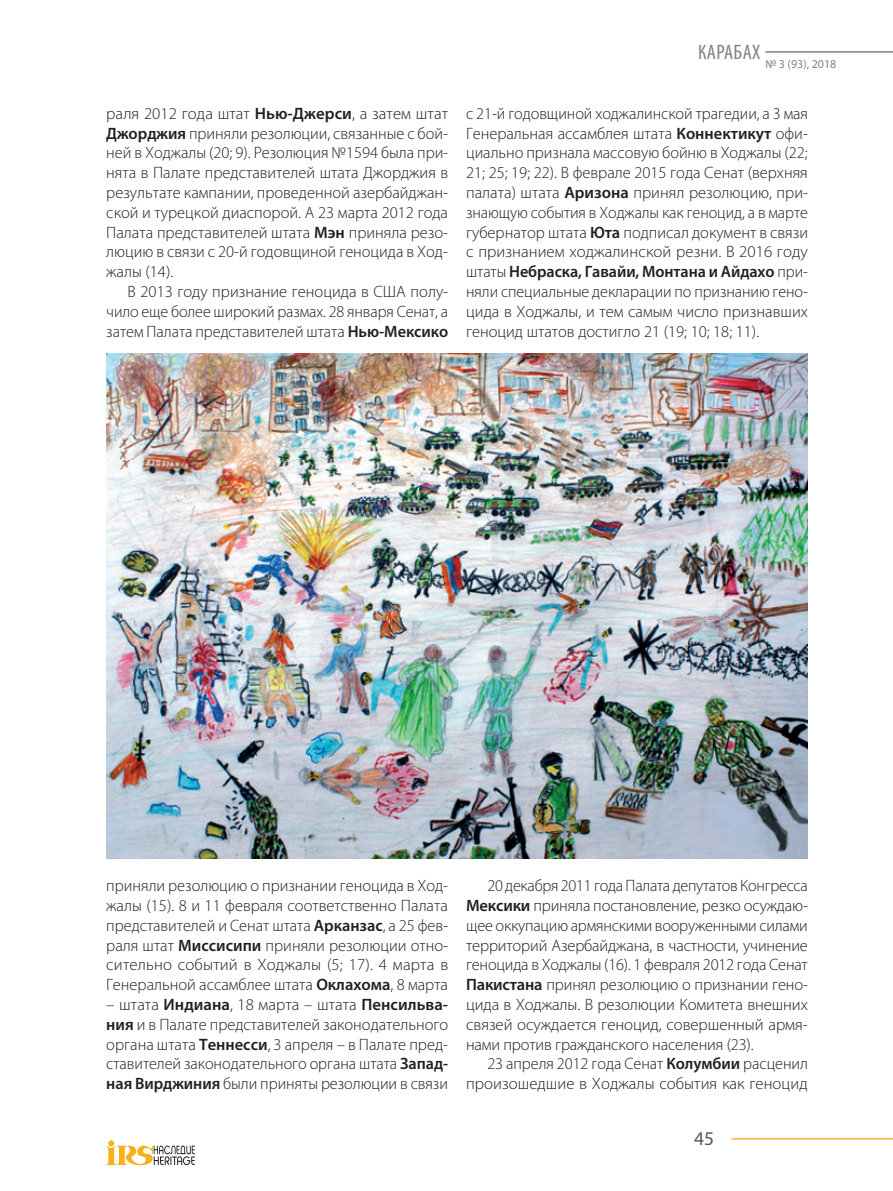
<style>
.page{position:relative;width:893px;height:1191px;background:#fff}
.page>*{position:absolute;margin:0;border:0;box-sizing:border-box;transform-origin:0 0}
.t1{font:condensed 21px "Myriad Pro";letter-spacing:.02em;color:#808285}
.t2{font:19.5px "Myriad Pro";color:#57585a}
.t3{font:300 16.5px/19.8px "Myriad Pro";letter-spacing:-.005em;color:#231f20;text-align:justify}
.t4{font:12px "Myriad Pro";color:#808285}
.s1{font-weight:600}
</style>
<div class="page">
<hr style="left:765px;top:51px;width:128px;height:2px;background:#808285">
<hr style="left:731px;top:1138px;width:162px;height:1px;background:#fbb033">
<svg style="left:106px;top:1140px;width:89px;height:25px"></svg>
<img style="left:106px;top:354px;width:702px;height:504px">
<p class="t3" style="left:106px;top:104px;width:343px">раля 2012 года штат <span class="s1">Нью-Джерси</span>, а затем штат</p>
<p class="t3" style="left:106px;top:123px;width:343px"><span class="s1">Джорджия</span> приняли резолюции, связанные с бой-</p>
<p class="t3" style="left:106px;top:143px;width:343px">ней в Ходжалы (20; 9). Резолюция №1594 была при-</p>
<p class="t3" style="left:106px;top:163px;width:343px">нята в Палате представителей штата Джорджия в</p>
<p class="t3" style="left:106px;top:183px;width:343px">результате кампании, проведенной азербайджан-</p>
<p class="t3" style="left:106px;top:203px;width:343px">ской и турецкой диаспорой. А 23 марта 2012 года</p>
<p class="t3" style="left:106px;top:222px;width:343px">Палата представителей штата <span class="s1">Мэн</span> приняла резо-</p>
<p class="t3" style="left:106px;top:242px;width:343px">люцию в связи с 20-й годовщиной геноцида в Ход-</p>
<p class="t3" style="left:106px;top:262px;width:68px">жалы (14).</p>
<p class="t3" style="left:128px;top:282px;width:322px">В 2013 году признание геноцида в США полу-</p>
<p class="t3" style="left:106px;top:302px;width:343px">чило еще более широкий размах. 28 января Сенат, а</p>
<p class="t3" style="left:106px;top:321px;width:343px">затем Палата представителей штата <span class="s1">Нью-Мексико</span></p>
<p class="t1" style="left:698px;top:39px;width:64px">КАРАБАХ</p>
<p class="t4" style="left:765px;top:56px;width:73px">№ 3 (93), 2018</p>
<p class="t3" style="left:466px;top:104px;width:343px">с 21-й годовщиной ходжалинской трагедии, а 3 мая Генеральная ассамблея штата <span class="s1">Коннектикут</span> офи&shy;циально признала массовую бойню в Ходжалы (22; 21; 25; 19; 22). В феврале 2015 года Сенат (верхняя палата) штата <span class="s1">Аризона</span> принял резолюцию, при&shy;знающую события в Ходжалы как геноцид, а в марте губернатор штата <span class="s1">Юта</span> подписал документ в связи с признанием ходжалинской резни. В 2016 году штаты <span class="s1">Небраска, Гавайи, Монтана и Айдахо</span> при&shy;няли специальные декларации по признанию гено&shy;цида в Ходжалы, и тем самым число признавших геноцид штатов достигло 21 (19; 10; 18; 11).</p>
<p class="t3" style="left:106px;top:876px;width:343px">приняли резолюцию о признании геноцида в Ход&shy;жалы (15). 8 и 11 февраля соответственно Палата представителей и Сенат штата <span class="s1">Арканзас</span>, а 25 фев&shy;раля штат <span class="s1">Миссисипи</span> приняли резолюции отно&shy;сительно событий в Ходжалы (5; 17). 4 марта в Генеральной ассамблее штата <span class="s1">Оклахома</span>, 8 марта</p>
<p class="t3" style="left:106px;top:995px;width:344px">– штата <span class="s1">Индиана</span>, 18 марта – штата <span class="s1">Пенсильва&shy;ния</span> и в Палате представителей законодательного органа штата <span class="s1">Теннесси</span>, 3 апреля – в Палате пред&shy;ставителей законодательного органа штата <span class="s1">Запад&shy;ная Вирджиния</span> были приняты резолюции в связи</p>
<p class="t3" style="left:487px;top:876px;width:322px">20 декабря 2011 года Палата депутатов Конгресса</p>
<p class="t3" style="left:466px;top:896px;width:343px"><span class="s1">Мексики</span> приняла постановление, резко осуждаю-</p>
<p class="t3" style="left:466px;top:915px;width:343px">щее оккупацию армянскими вооруженными силами</p>
<p class="t3" style="left:466px;top:935px;width:343px">территорий Азербайджана, в частности, учинение</p>
<p class="t3" style="left:466px;top:955px;width:343px">геноцида в Ходжалы (16). 1 февраля 2012 года Сенат</p>
<p class="t3" style="left:466px;top:975px;width:342px"><span class="s1">Пакистана</span> принял резолюцию о признании гено-</p>
<p class="t3" style="left:466px;top:995px;width:343px">цида в Ходжалы. В резолюции Комитета внешних</p>
<p class="t3" style="left:466px;top:1014px;width:343px">связей осуждается геноцид, совершенный армя-</p>
<p class="t3" style="left:466px;top:1034px;width:289px">нами против гражданского населения (23).</p>
<p class="t3" style="left:487px;top:1054px;width:322px">23 апреля 2012 года Сенат <span class="s1">Колумбии</span> расценил</p>
<p class="t3" style="left:466px;top:1074px;width:343px">произошедшие в Ходжалы события как геноцид</p>
<p class="t2" style="left:694px;top:1126px;width:22px">45</p>
</div>
